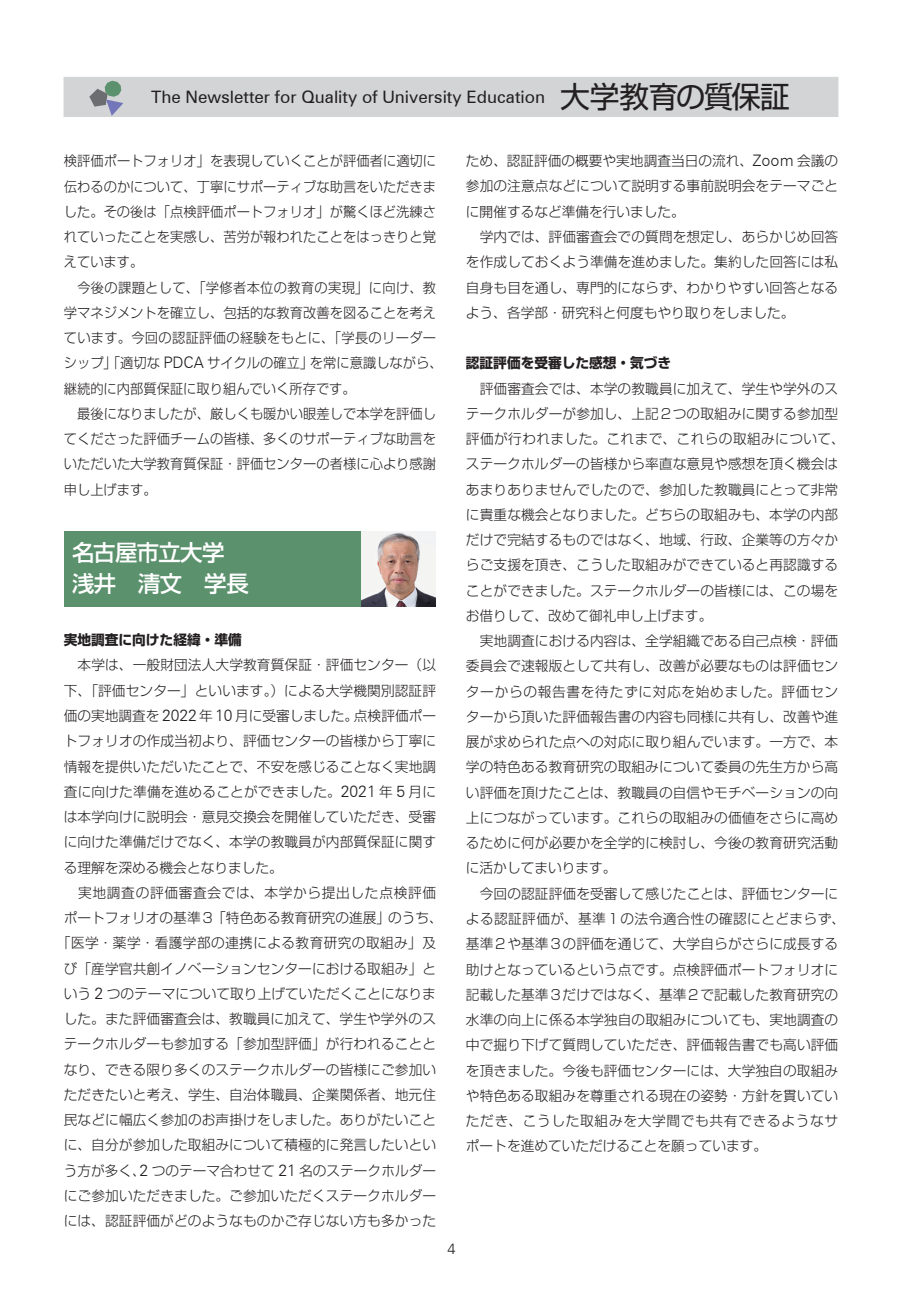
<style>
.page{position:relative;width:919px;height:1289px;background:#fff}
.page>*{position:absolute;margin:0;border:0;box-sizing:border-box;transform-origin:0 0}
.t1{font:500 22.35px/30.9px "Shin Go Pro";letter-spacing:-.025em;color:#fff}
.t2{font:17.1px "Zurich BT";color:#231f20}
.t3{font:300 14.7px "Zurich BT";color:#231f20}
.t4{font:300 13.8px/25.2px "Shin Go Pro";letter-spacing:.01em;color:#231f20}
.t5{font:300 13.8px/25.2px "Shin Go Pro";letter-spacing:.01em;color:#231f20;scale:.96 1}
.t6{font:700 13.8px "Shin Go Pro";color:#231f20}
.t7{font:300 13.8px "Shin Go Pro";letter-spacing:.03em;color:#231f20}
.t8{font:300 13.8px "Shin Go Pro";letter-spacing:.05em;color:#231f20}
.s1{font-family:"Shin Go Pro";font-size:29.7px}
.s2{font-family:"Zurich BT";font-size:15.9px}
</style>
<div class="page">
<div style="left:64px;top:77px;width:774px;height:40px;background:#d2d4d5"></div>
<svg style="left:89px;top:81px;width:34px;height:35px"></svg>
<div style="left:64px;top:531px;width:308px;height:75px;background:#5b916d"></div>
<img style="left:362px;top:531px;width:73px;height:75px">
<p class="t2" style="left:151px;top:87px;width:640px">The Newsletter for Quality of University Education <span class="s1">大学教育の質保証</span></p>
<p class="t5" style="left:64px;top:147px;width:396px">検評価ポートフォリオ」を表現していくことが評価者に適切に伝わるのかについて、丁寧にサポーティブな助言をいただきました。その後は「点検評価ポートフォリオ」が驚くほど洗練されていったことを実感し、苦労が報われたことをはっきりと覚えています。<br>　今後の課題として、「学修者本位の教育の実現」に向け、教学マネジメントを確立し、包括的な教育改善を図ることを考えています。今回の認証評価の経験をもとに、「学長のリーダーシップ」「適切な <span class="s2">PDCA</span> サイクルの確立」を常に意識しながら、継続的に内部質保証に取り組んでいく所存です。<br>　最後になりましたが、厳しくも暖かい眼差しで本学を評価してくださった評価チームの皆様、多くのサポーティブな助言をいただいた大学教育質保証・評価センターの者様に心より感謝申し上げます。</p>
<h1 class="t1" style="left:72px;top:535px;width:178px">名古屋市立大学浅井　清文　学長</h1>
<p class="t6" style="left:64px;top:629px;width:179px">実地調査に向けた経緯・準備</p>
<p class="t4" style="left:64px;top:651px;width:374px">　本学は、一般財団法人大学教育質保証・評価センター（以</p>
<p class="t4" style="left:64px;top:676px;width:374px">下、「評価センター」といいます。）による大学機関別認証評</p>
<p class="t4" style="left:64px;top:701px;width:374px">価の実地調査を <span class="s2">2022</span> 年 <span class="s2">10</span> 月に受審しました。点検評価ポー</p>
<p class="t4" style="left:64px;top:726px;width:374px">トフォリオの作成当初より、評価センターの皆様から丁寧に</p>
<p class="t4" style="left:64px;top:752px;width:374px">情報を提供いただいたことで、不安を感じることなく実地調</p>
<p class="t4" style="left:64px;top:777px;width:374px">査に向けた準備を進めることができました。<span class="s2">2021</span> 年 <span class="s2">5</span> 月に</p>
<p class="t4" style="left:64px;top:802px;width:374px">は本学向けに説明会・意見交換会を開催していただき、受審</p>
<p class="t4" style="left:64px;top:827px;width:374px">に向けた準備だけでなく、本学の教職員が内部質保証に関す</p>
<p class="t4" style="left:64px;top:853px;width:220px">る理解を深める機会となりました。</p>
<p class="t8" style="left:64px;top:881px;width:374px">　実地調査の評価審査会では、本学から提出した点検評価</p>
<p class="t4" style="left:64px;top:903px;width:380px">ポートフォリオの基準３「特色ある教育研究の進展」のうち、</p>
<p class="t7" style="left:57px;top:931px;width:380px">「医学・薬学・看護学部の連携による教育研究の取組み」及</p>
<p class="t4" style="left:64px;top:954px;width:374px">び「産学官共創イノベーションセンターにおける取組み」と</p>
<p class="t4" style="left:64px;top:979px;width:373px">いう <span class="s2">2</span> つのテーマについて取り上げていただくことになりま</p>
<p class="t4" style="left:64px;top:1004px;width:374px">した。また評価審査会は、教職員に加えて、学生や学外のス</p>
<p class="t4" style="left:64px;top:1029px;width:374px">テークホルダーも参加する「参加型評価」が行われることと</p>
<p class="t4" style="left:64px;top:1055px;width:374px">なり、できる限り多くのステークホルダーの皆様にご参加い</p>
<p class="t4" style="left:64px;top:1080px;width:374px">ただきたいと考え、学生、自治体職員、企業関係者、地元住</p>
<p class="t4" style="left:64px;top:1105px;width:374px">民などに幅広く参加のお声掛けをしました。ありがたいこと</p>
<p class="t4" style="left:64px;top:1130px;width:374px">に、自分が参加した取組みについて積極的に発言したいとい</p>
<p class="t4" style="left:64px;top:1156px;width:374px">う方が多く、<span class="s2">2</span> つのテーマ合わせて <span class="s2">21</span> 名のステークホルダー</p>
<p class="t4" style="left:64px;top:1181px;width:374px">にご参加いただきました。ご参加いただくステークホルダー</p>
<p class="t4" style="left:64px;top:1206px;width:374px">には、認証評価がどのようなものかご存じない方も多かった</p>
<p class="t4" style="left:466px;top:147px;width:374px">ため、認証評価の概要や実地調査当日の流れ、<span class="s2">Zoom</span> 会議の参加の注意点などについて説明する事前説明会をテーマごとに開催するなど準備を行いました。<br>　学内では、評価審査会での質問を想定し、あらかじめ回答を作成しておくよう準備を進めました。集約した回答には私自身も目を通し、専門的にならず、わかりやすい回答となるよう、各学部・研究科と何度もやり取りをしました。</p>
<p class="t6" style="left:466px;top:352px;width:207px">認証評価を受審した感想・気づき</p>
<p class="t4" style="left:466px;top:374px;width:380px">　評価審査会では、本学の教職員に加えて、学生や学外のステークホルダーが参加し、上記２つの取組みに関する参加型評価が行われました。これまで、これらの取組みについて、ステークホルダーの皆様から率直な意見や感想を頂く機会はあまりありませんでしたので、参加した教職員にとって非常に貴重な機会となりました。どちらの取組みも、本学の内部だけで完結するものではなく、地域、行政、企業等の方々からご支援を頂き、こうした取組みができていると再認識することができました。ステークホルダーの皆様には、この場をお借りして、改めて御礼申し上げます。<br>　実地調査における内容は、全学組織である自己点検・評価委員会で速報版として共有し、改善が必要なものは評価センターからの報告書を待たずに対応を始めました。評価センターから頂いた評価報告書の内容も同様に共有し、改善や進展が求められた点への対応に取り組んでいます。一方で、本学の特色ある教育研究の取組みについて委員の先生方から高い評価を頂けたことは、教職員の自信やモチベーションの向上につながっています。これらの取組みの価値をさらに高めるために何が必要かを全学的に検討し、今後の教育研究活動に活かしてまいります。<br>　今回の認証評価を受審して感じたことは、評価センターによる認証評価が、基準１の法令適合性の確認にとどまらず、基準２や基準３の評価を通じて、大学自らがさらに成長する助けとなっているという点です。点検評価ポートフォリオに記載した基準３だけではなく、基準２で記載した教育研究の水準の向上に係る本学独自の取組みについても、実地調査の中で掘り下げて質問していただき、評価報告書でも高い評価を頂きました。今後も評価センターには、大学独自の取組みや特色ある取組みを尊重される現在の姿勢・方針を貫いていただき、こうした取組みを大学間でも共有できるようなサポートを進めていただけることを願っています。</p>
<p class="t3" style="left:447px;top:1240px;width:10px">4</p>
</div>
